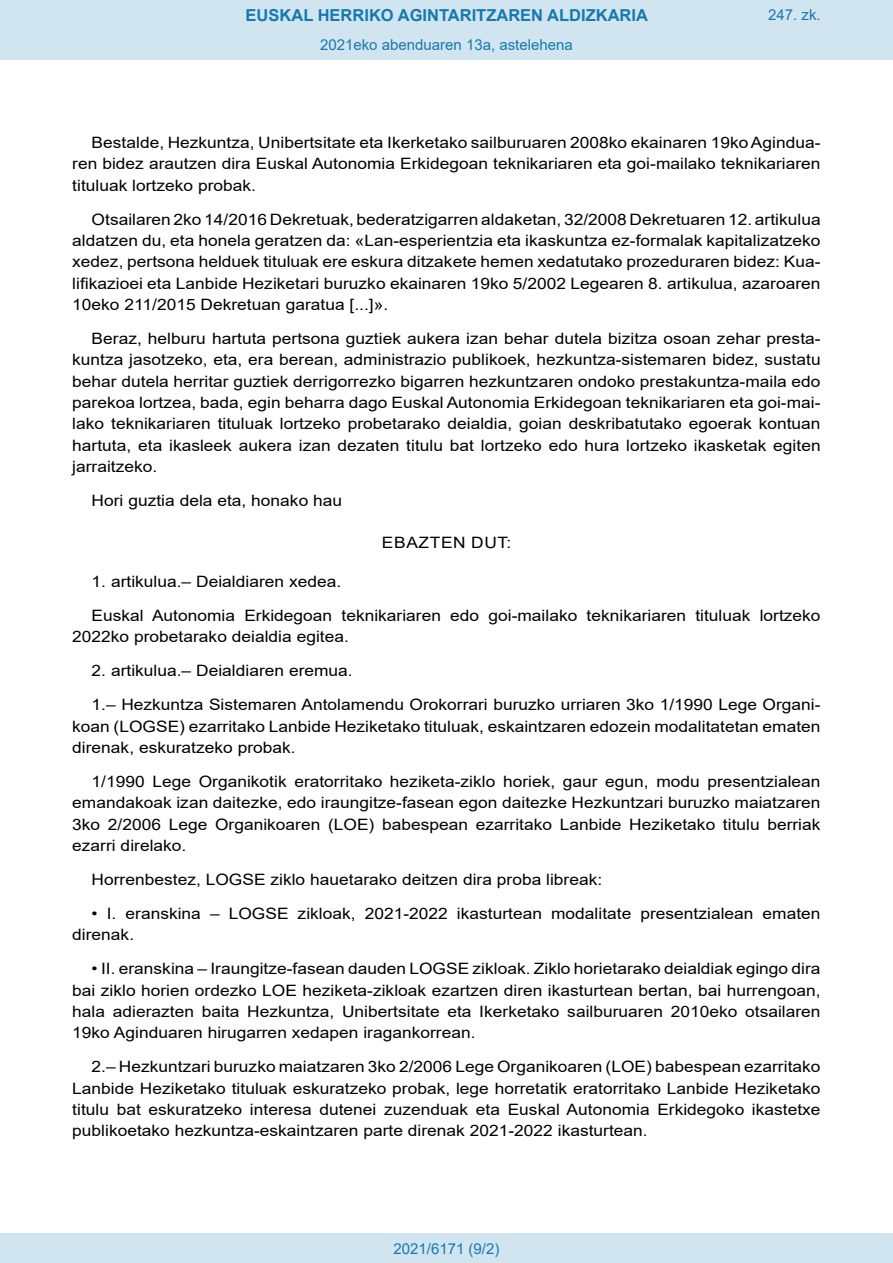
<style>
.page{position:relative;width:893px;height:1263px;background:#fff}
.page>*{position:absolute;margin:0;border:0;box-sizing:border-box;transform-origin:0 0}
.t1{font:700 16.5px "Arial";color:#1879ad}
.BOPVDetalle{font:15.6px/21.3px "Arial";color:#000;text-align:justify;scale:1.11 1}
.BOPVClave{font:15.6px "Arial";letter-spacing:.035em;color:#000;scale:1.11 1}
.Paginacion_Centro{font:15px "Arial";color:#1879ad}
</style>
<div class="page">
<div style="left:0;top:0;width:893px;height:60px;background:#d0e5f0"></div>
<div style="left:0;top:1233px;width:893px;height:30px;background:#d0e5f0"></div>
<p class="t1" style="left:246px;top:3px;width:404px">EUSKAL HERRIKO AGINTARITZAREN ALDIZKARIA</p>
<p class="Paginacion_Centro" style="left:320px;top:35px;width:254px">2021eko abenduaren 13a, astelehena</p>
<p class="Paginacion_Centro" style="left:768px;top:5px;width:54px">247. zk.</p>
<p class="BOPVDetalle" style="left:72px;top:132px;width:676px;text-indent:19px">Bestalde, Hezkuntza, Unibertsitate eta Ikerketako sailburuaren 2008ko ekainaren 19ko Agindua&shy;ren bidez arautzen dira Euskal Autonomia Erkidegoan teknikariaren eta goi-mailako teknikariaren tituluak lortzeko probak.</p>
<p class="BOPVDetalle" style="left:72px;top:209px;width:676px;text-indent:19px">Otsailaren 2ko 14/2016 Dekretuak, bederatzigarren aldaketan, 32/2008 Dekretuaren 12. artikulua aldatzen du, eta honela geratzen da: «Lan-esperientzia eta ikaskuntza ez-formalak kapitalizatzeko xedez, pertsona helduek tituluak ere eskura ditzakete hemen xedatutako prozeduraren bidez: Kua&shy;lifikazioei eta Lanbide Heziketari buruzko ekainaren 19ko 5/2002 Legearen 8. artikulua, azaroaren 10eko 211/2015 Dekretuan garatua [...]».</p>
<p class="BOPVDetalle" style="left:72px;top:328px;width:676px;text-indent:19px">Beraz, helburu hartuta pertsona guztiek aukera izan behar dutela bizitza osoan zehar presta&shy;kuntza jasotzeko, eta, era berean, administrazio publikoek, hezkuntza-sistemaren bidez, sustatu behar dutela herritar guztiek derrigorrezko bigarren hezkuntzaren ondoko prestakuntza-maila edo parekoa lortzea, bada, egin beharra dago Euskal Autonomia Erkidegoan teknikariaren eta goi-mai&shy;lako teknikariaren tituluak lortzeko probetarako deialdia, goian deskribatutako egoerak kontuan hartuta, eta ikasleek aukera izan dezaten titulu bat lortzeko edo hura lortzeko ikasketak egiten jarraitzeko.</p>
<p class="BOPVDetalle" style="left:92px;top:490px;width:227px">Hori guztia dela eta, honako hau</p>
<p class="BOPVClave" style="left:382px;top:532px;width:118px">EBAZTEN DUT:</p>
<p class="BOPVDetalle" style="left:92px;top:570px;width:226px">1. artikulua.– Deialdiaren xedea.</p>
<p class="BOPVDetalle" style="left:72px;top:605px;width:676px;text-indent:19px">Euskal Autonomia Erkidegoan teknikariaren edo goi-mailako teknikariaren tituluak lortzeko<br>2022ko probetarako deialdia egitea.</p>
<p class="BOPVDetalle" style="left:92px;top:660px;width:237px">2. artikulua.– Deialdiaren eremua.</p>
<p class="BOPVDetalle" style="left:72px;top:694px;width:676px;text-indent:19px">1.– Hezkuntza Sistemaren Antolamendu Orokorrari buruzko urriaren 3ko 1/1990 Lege Organi&shy;koan (LOGSE) ezarritako Lanbide Heziketako tituluak, eskaintzaren edozein modalitatetan ematen direnak, eskuratzeko probak.</p>
<p class="BOPVDetalle" style="left:72px;top:771px;width:676px;text-indent:19px">1/1990 Lege Organikotik eratorritako heziketa-ziklo horiek, gaur egun, modu presentzialean emandakoak izan daitezke, edo iraungitze-fasean egon daitezke Hezkuntzari buruzko maiatzaren 3ko 2/2006 Lege Organikoaren (LOE) babespean ezarritako Lanbide Heziketako titulu berriak ezarri direlako.</p>
<p class="BOPVDetalle" style="left:92px;top:869px;width:462px">Horrenbestez, LOGSE ziklo hauetarako deitzen dira proba libreak:</p>
<p class="BOPVDetalle" style="left:72px;top:903px;width:676px;text-indent:19px">• I. eranskina – LOGSE zikloak, 2021-2022 ikasturtean modalitate presentzialean ematen direnak.</p>
<p class="BOPVDetalle" style="left:72px;top:958px;width:676px;text-indent:19px">• II. eranskina – Iraungitze-fasean dauden LOGSE zikloak. Ziklo horietarako deialdiak egingo dira bai ziklo horien ordezko LOE heziketa-zikloak ezartzen diren ikasturtean bertan, bai hurrengoan, hala adierazten baita Hezkuntza, Unibertsitate eta Ikerketako sailburuaren 2010eko otsailaren 19ko Aginduaren hirugarren xedapen iragankorrean.</p>
<p class="BOPVDetalle" style="left:72px;top:1056px;width:676px;text-indent:19px">2.– Hezkuntzari buruzko maiatzaren 3ko 2/2006 Lege Organikoaren (LOE) babespean ezarritako Lanbide Heziketako tituluak eskuratzeko probak, lege horretatik eratorritako Lanbide Heziketako titulu bat eskuratzeko interesa dutenei zuzenduak eta Euskal Autonomia Erkidegoko ikastetxe publikoetako hezkuntza-eskaintzaren parte direnak 2021-2022 ikasturtean.</p>
<p class="Paginacion_Centro" style="left:393px;top:1238px;width:107px">2021/6171 (9/2)</p>
</div>
